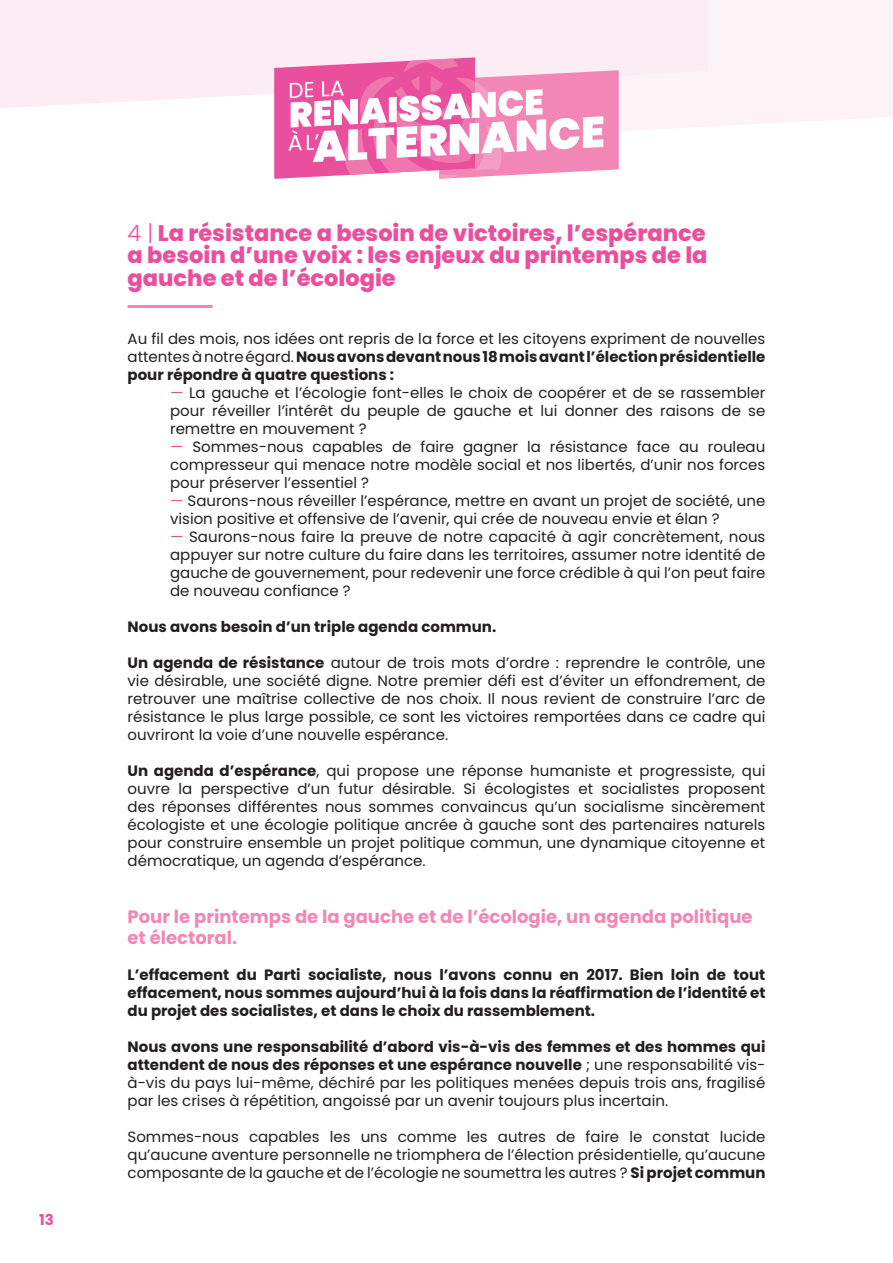
<style>
.page{position:relative;width:893px;height:1263px;background:#fff}
.page>*{position:absolute;margin:0;border:0;box-sizing:border-box;transform-origin:0 0}
.t1{font:800 22.5px/22.5px "Poppins";color:#ea4f9d;text-align:justify}
.t2{font:700 18px/21px "Poppins";color:#f287b6}
.t3{font:15px/18px "Poppins";color:#231f20;text-align:justify}
.t4{font:700 15px/18px "Poppins";color:#231f20;text-align:justify}
.t5{font:700 15px "Poppins";color:#ea4f9d}
.s1{font-weight:300}
.s2{font-weight:700}
.s3{color:#ea4f9d}
</style>
<div class="page">
<svg style="left:619px;top:0;width:274px;height:131px;fill:#fdf3f7"></svg>
<svg style="left:0;top:0;width:708px;height:117px;background:#fceef5"></svg>
<svg style="left:274px;top:57px;width:345px;height:122px"></svg>
<hr style="left:128px;top:305px;width:85px;height:3px;background:#f287b6">
<p class="t5" style="left:39px;top:1211px;width:16px">13</p>
<h1 class="t1" style="left:128px;top:221px;width:581px"><span class="s1">4 |</span> La résistance a besoin de victoires, l’espérance a besoin d’une voix : les enjeux du printemps de la gauche et de l’écologie</h1>
<p class="t3" style="left:128px;top:330px;width:639px">Au fil des mois, nos idées ont repris de la force et les citoyens expriment de nouvelles attentes à notre égard. <span class="s2">Nous avons devant nous 18 mois avant l’élection présidentielle pour répondre à quatre questions :</span></p>
<p class="t3" style="left:170px;top:384px;width:597px"><span class="s3">—</span> La gauche et l’écologie font-elles le choix de coopérer et de se rassembler pour réveiller l’intérêt du peuple de gauche et lui donner des raisons de se remettre en mouvement ?</p>
<p class="t3" style="left:170px;top:438px;width:597px"><span class="s3">—</span> Sommes-nous capables de faire gagner la résistance face au rouleau compresseur qui menace notre modèle social et nos libertés, d’unir nos forces pour préserver l’essentiel ?</p>
<p class="t3" style="left:170px;top:492px;width:597px"><span class="s3">—</span> Saurons-nous réveiller l’espérance, mettre en avant un projet de société, une vision positive et offensive de l’avenir, qui crée de nouveau envie et élan ?</p>
<p class="t3" style="left:170px;top:528px;width:597px"><span class="s3">—</span> Saurons-nous faire la preuve de notre capacité à agir concrètement, nous appuyer sur notre culture du faire dans les territoires, assumer notre identité de gauche de gouvernement, pour redevenir une force crédible à qui l’on peut faire de nouveau confiance ?</p>
<p class="t4" style="left:128px;top:618px;width:370px">Nous avons besoin d’un triple agenda commun.</p>
<p class="t3" style="left:128px;top:654px;width:639px"><span class="s2">Un agenda de résistance</span> autour de trois mots d’ordre : reprendre le contrôle, une vie désirable, une société digne. Notre premier défi est d’éviter un effondrement, de retrouver une maîtrise collective de nos choix. Il nous revient de construire l’arc de résistance le plus large possible, ce sont les victoires remportées dans ce cadre qui ouvriront la voie d’une nouvelle espérance.</p>
<p class="t3" style="left:128px;top:762px;width:639px"><span class="s2">Un agenda d’espérance</span>, qui propose une réponse humaniste et progressiste, qui ouvre la perspective d’un futur désirable. Si écologistes et socialistes proposent des réponses différentes nous sommes convaincus qu’un socialisme sincèrement écologiste et une écologie politique ancrée à gauche sont des partenaires naturels pour construire ensemble un projet politique commun, une dynamique citoyenne et démocratique, un agenda d’espérance.</p>
<p class="t2" style="left:128px;top:906px;width:626px">Pour le printemps de la gauche et de l’écologie, un agenda politique et électoral.</p>
<p class="t4" style="left:128px;top:966px;width:639px">L’effacement du Parti socialiste, nous l’avons connu en 2017. Bien loin de tout effacement, nous sommes aujourd’hui à la fois dans la réaffirmation de l’identité et du projet des socialistes, et dans le choix du rassemblement.</p>
<p class="t3" style="left:128px;top:1038px;width:639px"><span class="s2">Nous avons une responsabilité d’abord vis-à-vis des femmes et des hommes qui attendent de nous des réponses et une espérance nouvelle</span> ; une responsabilité vis&shy;à-vis du pays lui-même, déchiré par les politiques menées depuis trois ans, fragilisé par les crises à répétition, angoissé par un avenir toujours plus incertain.</p>
<p class="t3" style="left:128px;top:1128px;width:639px">Sommes-nous capables les uns comme les autres de faire le constat lucide qu’aucune aventure personnelle ne triomphera de l’élection présidentielle, qu’aucune composante de la gauche et de l’écologie ne soumettra les autres ? <span class="s2">Si projet commun</span></p>
</div>
